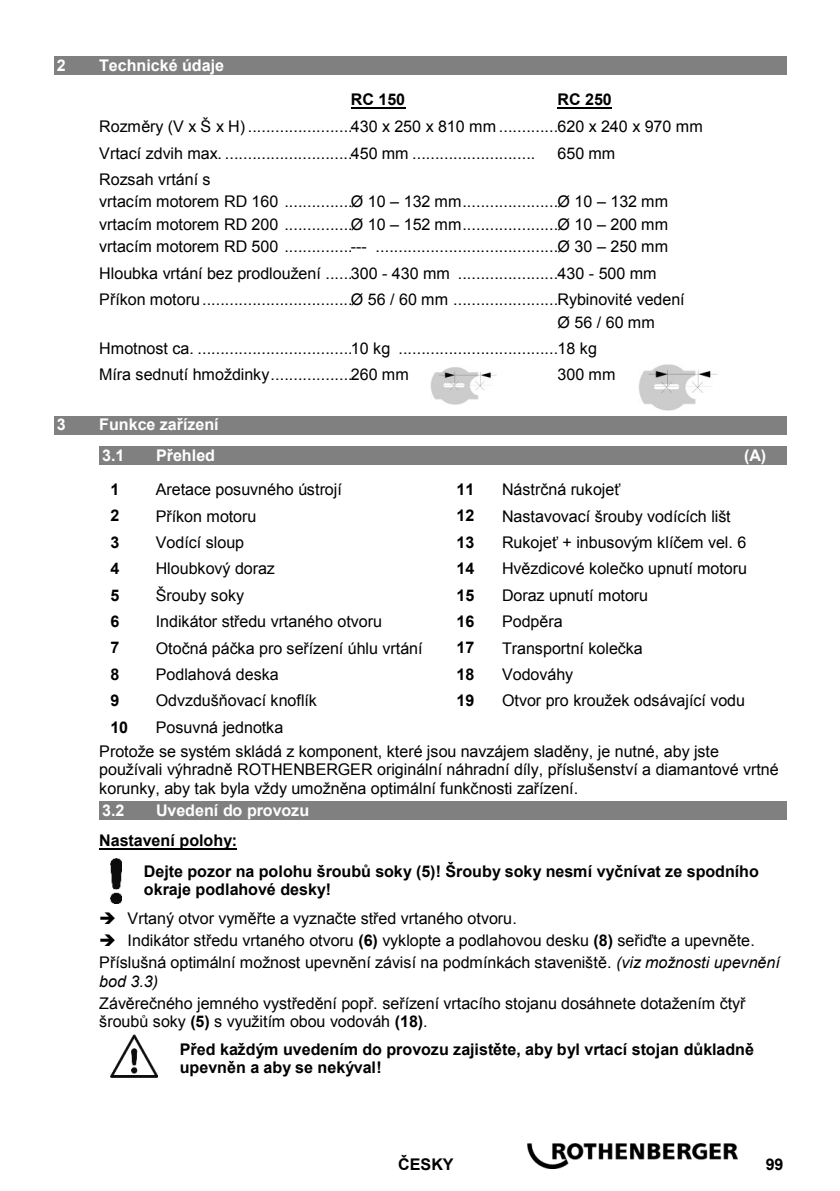
<style>
.page{position:relative;width:840px;height:1191px;background:#fff}
.page>*{position:absolute;margin:0;border:0;box-sizing:border-box;transform-origin:0 0}
.t1{font:16px/18.4px "Arial";letter-spacing:-.005em;color:#000}
.t2{font:700 16px/18.2px "Arial";color:#000}
.t3{font:700 16px "Arial Fett";color:#fff}
.s1{font-weight:700}
.s2{font-style:italic}
</style>
<div class="page">
<img style="left:527px;top:1143px;width:210px;height:25px">
<img style="left:430px;top:367px;width:67px;height:37px">
<img style="left:638px;top:364px;width:80px;height:46px">
<div style="left:54px;top:57px;width:732px;height:18px;background:#808080"></div>
<hr style="left:351px;top:107px;width:54px;height:2px;background:#000">
<hr style="left:557px;top:107px;width:54px;height:2px;background:#000">
<div style="left:54px;top:416px;width:732px;height:18px;background:#808080"></div>
<div style="left:99px;top:446px;width:687px;height:19px;background:#808080"></div>
<div style="left:99px;top:801px;width:687px;height:19px;background:#808080"></div>
<hr style="left:99px;top:848px;width:138px;height:1px;background:#000">
<img style="left:110px;top:858px;width:11px;height:45px">
<img style="left:110px;top:1035px;width:48px;height:42px">
<h1 class="t3" style="left:57px;top:57px;width:10px">2</h1>
<h1 class="t3" style="left:99px;top:57px;width:126px">Technické údaje</h1>
<p class="t2" style="left:351px;top:91px;width:56px">RC 150</p>
<p class="t2" style="left:557px;top:91px;width:56px">RC 250</p>
<p class="t1" style="left:99px;top:117px;width:478px">Rozměry (V x Š x H) .......................430 x 250 x 810 mm .................</p>
<p class="t1" style="left:557px;top:117px;width:147px">620 x 240 x 970 mm</p>
<p class="t1" style="left:99px;top:144px;width:437px">Vrtací zdvih max. ............................450 mm ...........................</p>
<p class="t1" style="left:557px;top:144px;width:59px">650 mm</p>
<p class="t1" style="left:99px;top:170px;width:113px">Rozsah vrtání s</p>
<p class="t1" style="left:99px;top:193px;width:478px">vrtacím motorem RD 160 ...............Ø 10 – 132 mm.........................</p>
<p class="t1" style="left:99px;top:215px;width:478px">vrtacím motorem RD 200 ...............Ø 10 – 152 mm.........................</p>
<p class="t1" style="left:99px;top:237px;width:478px">vrtacím motorem RD 500 ...............--- ............................................</p>
<p class="t1" style="left:557px;top:193px;width:112px">Ø 10 – 132 mm</p>
<p class="t1" style="left:557px;top:215px;width:112px">Ø 10 – 200 mm</p>
<p class="t1" style="left:557px;top:237px;width:112px">Ø 30 – 250 mm</p>
<p class="t1" style="left:99px;top:264px;width:478px">Hloubka vrtání bez prodloužení ......300 - 430 mm ..........................</p>
<p class="t1" style="left:557px;top:264px;width:100px">430 - 500 mm</p>
<p class="t1" style="left:99px;top:290px;width:478px">Příkon motoru.................................Ø 56 / 60 mm ...........................</p>
<p class="t1" style="left:557px;top:290px;width:129px">Rybinovité vedení</p>
<p class="t1" style="left:557px;top:313px;width:99px">Ø 56 / 60 mm</p>
<p class="t1" style="left:99px;top:339px;width:478px">Hmotnost ca. ..................................10 kg .......................................</p>
<p class="t1" style="left:557px;top:339px;width:41px">18 kg</p>
<p class="t1" style="left:99px;top:365px;width:311px">Míra sednutí hmoždinky..................260 mm</p>
<p class="t1" style="left:557px;top:365px;width:59px">300 mm</p>
<h1 class="t3" style="left:57px;top:416px;width:10px">3</h1>
<h1 class="t3" style="left:99px;top:416px;width:121px">Funkce zařízení</h1>
<h2 class="t3" style="left:102px;top:446px;width:24px">3.1</h2>
<h2 class="t3" style="left:156px;top:446px;width:60px">Přehled</h2>
<h2 class="t3" style="left:743px;top:446px;width:23px">(A)</h2>
<p class="t2" style="left:110px;top:480px;width:10px">1</p>
<p class="t1" style="left:156px;top:480px;width:187px">Aretace posuvného ústrojí</p>
<p class="t2" style="left:456px;top:480px;width:19px">11</p>
<p class="t1" style="left:502px;top:480px;width:120px">Nástrčná rukojeť</p>
<p class="t2" style="left:110px;top:507px;width:10px">2</p>
<p class="t1" style="left:156px;top:507px;width:102px">Příkon motoru</p>
<p class="t2" style="left:456px;top:507px;width:19px">12</p>
<p class="t1" style="left:502px;top:507px;width:230px">Nastavovací šrouby vodících lišt</p>
<p class="t2" style="left:110px;top:533px;width:10px">3</p>
<p class="t1" style="left:156px;top:533px;width:90px">Vodící sloup</p>
<p class="t2" style="left:456px;top:533px;width:19px">13</p>
<p class="t1" style="left:502px;top:533px;width:246px">Rukojeť + inbusovým klíčem vel. 6</p>
<p class="t2" style="left:110px;top:559px;width:10px">4</p>
<p class="t1" style="left:156px;top:559px;width:121px">Hloubkový doraz</p>
<p class="t2" style="left:456px;top:559px;width:19px">14</p>
<p class="t1" style="left:502px;top:559px;width:246px">Hvězdicové kolečko upnutí motoru</p>
<p class="t2" style="left:110px;top:586px;width:10px">5</p>
<p class="t1" style="left:156px;top:586px;width:90px">Šrouby soky</p>
<p class="t2" style="left:456px;top:586px;width:19px">15</p>
<p class="t1" style="left:502px;top:586px;width:148px">Doraz upnutí motoru</p>
<p class="t2" style="left:110px;top:612px;width:10px">6</p>
<p class="t1" style="left:156px;top:612px;width:227px">Indikátor středu vrtaného otvoru</p>
<p class="t2" style="left:456px;top:612px;width:19px">16</p>
<p class="t1" style="left:502px;top:612px;width:62px">Podpěra</p>
<p class="t2" style="left:110px;top:639px;width:10px">7</p>
<p class="t1" style="left:156px;top:639px;width:268px">Otočná páčka pro seřízení úhlu vrtání</p>
<p class="t2" style="left:456px;top:639px;width:19px">17</p>
<p class="t1" style="left:502px;top:639px;width:142px">Transportní kolečka</p>
<p class="t2" style="left:110px;top:665px;width:10px">8</p>
<p class="t1" style="left:156px;top:665px;width:124px">Podlahová deska</p>
<p class="t2" style="left:456px;top:665px;width:19px">18</p>
<p class="t1" style="left:502px;top:665px;width:73px">Vodováhy</p>
<p class="t2" style="left:110px;top:691px;width:10px">9</p>
<p class="t1" style="left:156px;top:691px;width:163px">Odvzdušňovací knoflík</p>
<p class="t2" style="left:456px;top:691px;width:19px">19</p>
<p class="t1" style="left:502px;top:691px;width:244px">Otvor pro kroužek odsávající vodu</p>
<p class="t2" style="left:110px;top:718px;width:19px">10</p>
<p class="t1" style="left:156px;top:718px;width:129px">Posuvná jednotka</p>
<p class="t1" style="left:99px;top:742px;width:680px">Protože se systém skládá z komponent, které jsou navzájem sladěny, je nutné, aby jste používali výhradně ROTHENBERGER originální náhradní díly, příslušenství a diamantové vrtné korunky, aby tak byla vždy umožněna optimální funkčnosti zařízení.</p>
<h2 class="t3" style="left:102px;top:801px;width:24px">3.2</h2>
<h2 class="t3" style="left:156px;top:801px;width:155px">Uvedení do provozu</h2>
<p class="t2" style="left:99px;top:831px;width:139px">Nastavení polohy:</p>
<p class="t2" style="left:144px;top:862px;width:616px">Dejte pozor na polohu šroubů soky (5)! Šrouby soky nesmí vyčnívat ze spodního okraje podlahové desky!</p>
<p class="t1" style="left:99px;top:909px;width:419px">➔ Vrtaný otvor vyměřte a vyznačte střed vrtaného otvoru.</p>
<p class="t1" style="left:99px;top:931px;width:656px">➔ Indikátor středu vrtaného otvoru <span class="s1">(6)</span> vyklopte a podlahovou desku <span class="s1">(8)</span> seřiďte a upevněte.</p>
<p class="t1" style="left:99px;top:953px;width:681px">Příslušná optimální možnost upevnění závisí na podmínkách staveniště. <span class="s2">(viz možnosti upevnění bod 3.3)</span></p>
<p class="t1" style="left:99px;top:994px;width:647px">Závěrečného jemného vystředění popř. seřízení vrtacího stojanu dosáhnete dotažením čtyř šroubů soky <span class="s1">(5)</span> s využitím obou vodováh <span class="s1">(18)</span>.</p>
<p class="t2" style="left:180px;top:1040px;width:575px">Před každým uvedením do provozu zajistěte, aby byl vrtací stojan důkladně upevněn a aby se nekýval!</p>
<p class="t2" style="left:398px;top:1155px;width:57px">ČESKY</p>
<p class="t2" style="left:765px;top:1155px;width:19px">99</p>
</div>
